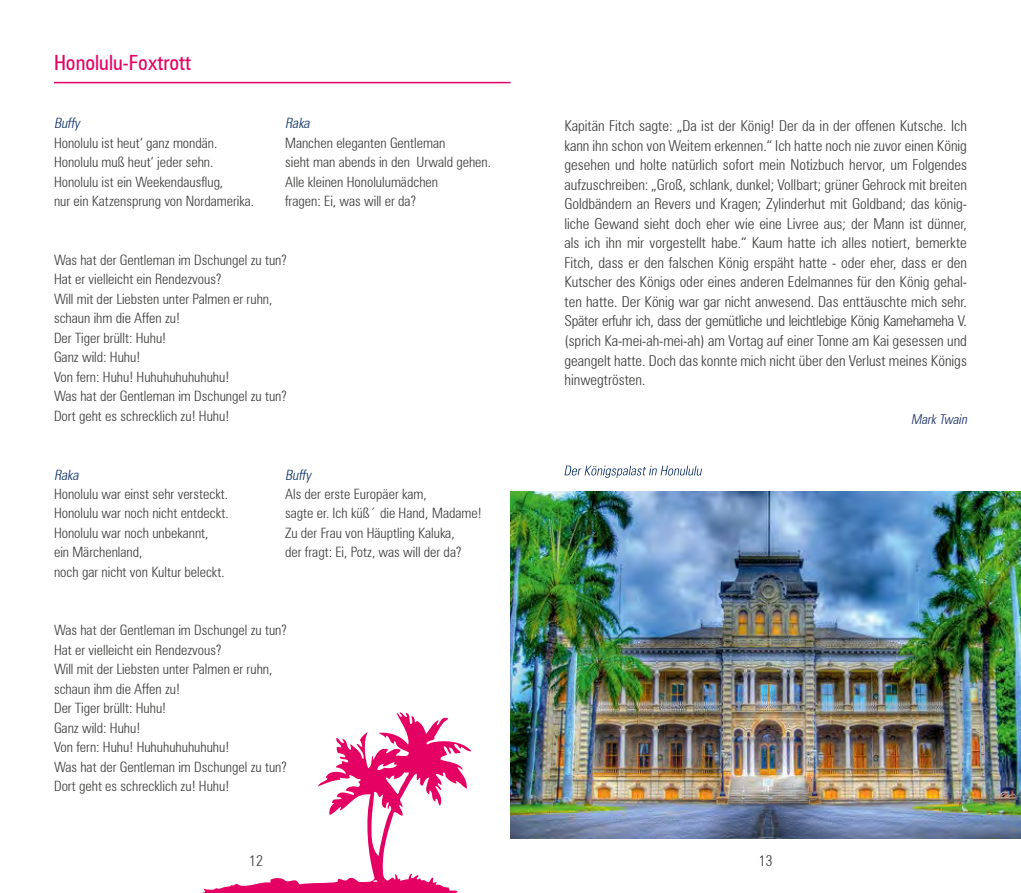
<style>
.page{position:relative;width:1021px;height:893px;background:#fff}
.page>*{position:absolute;margin:0;border:0;box-sizing:border-box;transform-origin:0 0}
.t1{font:condensed 21px "Zurich BT";color:#e50063}
.t2{font:300 condensed 15px/19.5px "Zurich BT";color:#3b3b3a;text-align:justify}
.t3{font:300 condensed 14.25px/19.5px "Zurich BT";color:#3b3b3a}
.t4{font:italic 300 condensed 14.25px "Zurich BT";color:#0c2f68}
.t5{font:italic 300 condensed 13.5px "Zurich BT";color:#152a65}
</style>
<div class="page">
<img style="left:510px;top:491px;width:510px;height:348px">
<hr style="left:54px;top:82px;width:456px;height:1px;background:#e50063">
<svg style="left:564px;top:466px;width:138px;height:12px"></svg>
<svg style="left:201px;top:712px;width:271px;height:181px"></svg>
<h1 class="t1" style="left:54px;top:50px;width:139px">Honolulu-Foxtrott</h1>
<p class="t4" style="left:54px;top:115px;width:30px">Buffy</p>
<p class="t4" style="left:285px;top:115px;width:29px">Raka</p>
<p class="t3" style="left:54px;top:133px;width:165px">Honolulu ist heut‘ ganz mondän.</p>
<p class="t3" style="left:285px;top:133px;width:162px">Manchen eleganten Gentleman</p>
<p class="t3" style="left:54px;top:153px;width:161px">Honolulu muß heut‘ jeder sehn.</p>
<p class="t3" style="left:285px;top:153px;width:207px">sieht man abends in den Urwald gehen.</p>
<p class="t3" style="left:54px;top:172px;width:171px">Honolulu ist ein Weekendausflug,</p>
<p class="t3" style="left:285px;top:172px;width:154px">Alle kleinen Honolulumädchen</p>
<p class="t3" style="left:54px;top:192px;width:201px">nur ein Katzensprung von Nordamerika.</p>
<p class="t3" style="left:285px;top:192px;width:132px">fragen: Ei, was will er da?</p>
<p class="t3" style="left:54px;top:250px;width:234px">Was hat der Gentleman im Dschungel zu tun?<br>Hat er vielleicht ein Rendezvous?<br>Will mit der Liebsten unter Palmen er ruhn, schaun ihm die Affen zu!<br>Der Tiger brüllt: Huhu!<br>Ganz wild: Huhu!<br>Von fern: Huhu! Huhuhuhuhuhuhu!<br>Was hat der Gentleman im Dschungel zu tun?<br>Dort geht es schrecklich zu! Huhu!</p>
<p class="t4" style="left:54px;top:466px;width:29px">Raka</p>
<p class="t4" style="left:285px;top:466px;width:30px">Buffy</p>
<p class="t3" style="left:54px;top:484px;width:176px">Honolulu war einst sehr versteckt.</p>
<p class="t3" style="left:285px;top:484px;width:143px">Als der erste Europäer kam,</p>
<p class="t3" style="left:54px;top:504px;width:176px">Honolulu war noch nicht entdeckt.</p>
<p class="t3" style="left:285px;top:504px;width:198px">sagte er. Ich küß´ die Hand, Madame!</p>
<p class="t3" style="left:54px;top:523px;width:156px">Honolulu war noch unbekannt,</p>
<p class="t3" style="left:285px;top:523px;width:171px">Zu der Frau von Häuptling Kaluka,</p>
<p class="t3" style="left:54px;top:543px;width:90px">ein Märchenland,</p>
<p class="t3" style="left:285px;top:543px;width:178px">der fragt: Ei, Potz, was will der da?</p>
<p class="t3" style="left:54px;top:562px;width:172px">noch gar nicht von Kultur beleckt.</p>
<p class="t3" style="left:54px;top:620px;width:234px">Was hat der Gentleman im Dschungel zu tun?<br>Hat er vielleicht ein Rendezvous?<br>Will mit der Liebsten unter Palmen er ruhn, schaun ihm die Affen zu!<br>Der Tiger brüllt: Huhu!<br>Ganz wild: Huhu!<br>Von fern: Huhu! Huhuhuhuhuhuhu!<br>Was hat der Gentleman im Dschungel zu tun?<br>Dort geht es schrecklich zu! Huhu!</p>
<p class="t2" style="left:564px;top:116px;width:404px">Kapitän Fitch sagte: „Da ist der König! Der da in der offenen Kutsche. Ich kann ihn schon von Weitem erkennen.“ Ich hatte noch nie zuvor einen König gesehen und holte natürlich sofort mein Notizbuch hervor, um Folgendes aufzuschreiben: „Groß, schlank, dunkel; Vollbart; grüner Gehrock mit breiten Goldbändern an Revers und Kragen; Zylinderhut mit Goldband; das könig&shy;liche Gewand sieht doch eher wie eine Livree aus; der Mann ist dünner, als ich ihn mir vorgestellt habe.“ Kaum hatte ich alles notiert, bemerkte Fitch, dass er den falschen König erspäht hatte - oder eher, dass er den Kutscher des Königs oder eines anderen Edelmannes für den König gehal&shy;ten hatte. Der König war gar nicht anwesend. Das enttäuschte mich sehr.<br>Später erfuhr ich, dass der gemütliche und leichtlebige König Kamehameha V. (sprich Ka-mei-ah-mei-ah) am Vortag auf einer Tonne am Kai gesessen und geangelt hatte. Doch das konnte mich nicht über den Verlust meines Königs hinwegtrösten.</p>
<p class="t5" style="left:911px;top:411px;width:60px">MarkTwain</p>
<p class="t2" style="left:249px;top:851px;width:15px">12</p>
<p class="t2" style="left:758px;top:851px;width:15px">13</p>
</div>
